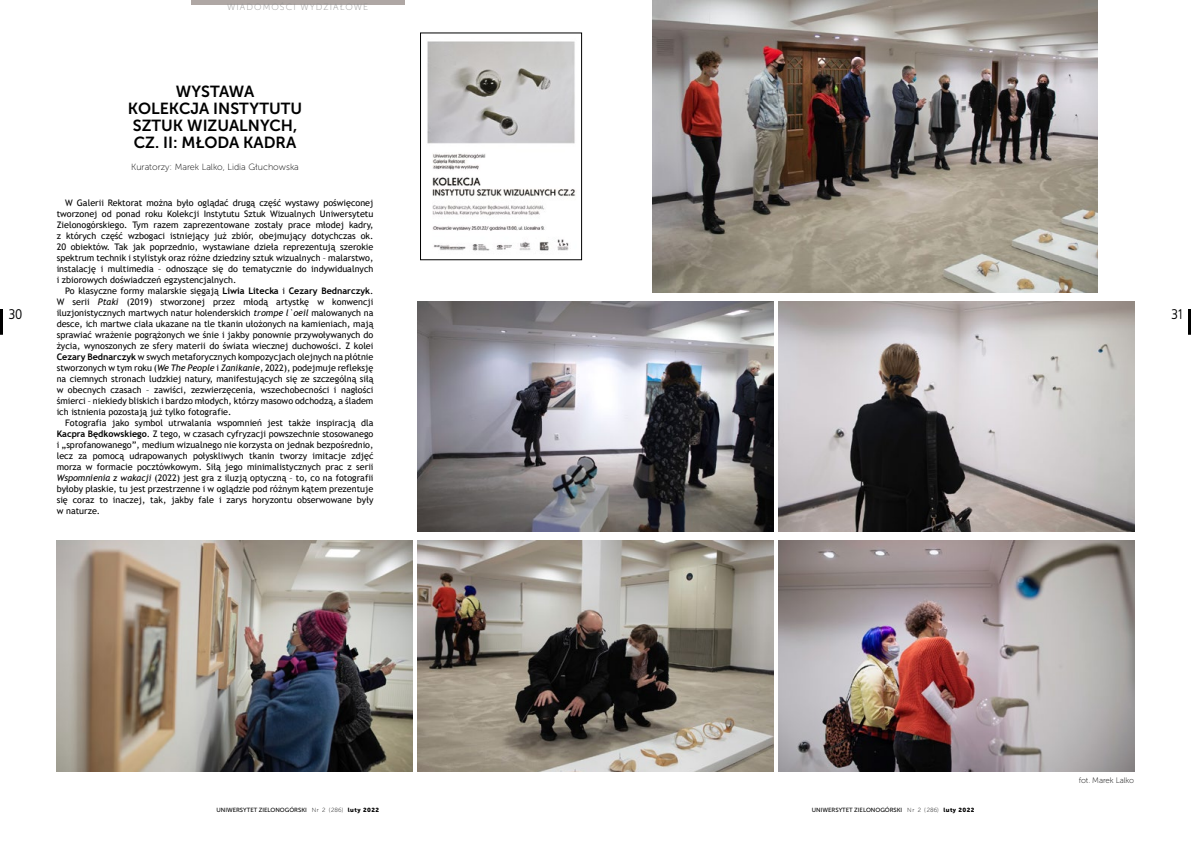
<style>
.page{position:relative;width:1191px;height:842px;background:#fff}
.page>*{position:absolute;margin:0;border:0;box-sizing:border-box;transform-origin:0 0}
.t1{font:16px/17px "Museo Sans 700";color:#000;text-align:center}
.t2{font:14px "EFN Bureau OT";color:#000}
.t3{font:9px/11px "Trebuchet MS";color:#000;text-align:justify}
.t4{font:9px "Museo Sans 100";color:#000}
.t5{font:9px "Museo Sans 100";letter-spacing:.12em;color:#929292}
.t6{font:8px "Museo Sans 100";letter-spacing:-.01em;color:#000}
.t7{font:6px "Museo Sans 500";letter-spacing:-.005em;color:#000}
.s1{font-weight:700}
.s2{font-style:italic}
.s3{font-family:"Museo Sans 100"}
.s4{font-family:"Museo Sans 900"}
</style>
<div class="page">
<hr style="left:0;top:309px;width:3px;height:25px;background:#000">
<hr style="left:1188px;top:309px;width:3px;height:25px;background:#000">
<div style="left:191px;top:0;width:213px;height:5px;background:#afa7a4"></div>
<img style="left:427px;top:41px;width:149px;height:210px">
<div style="left:420px;top:33px;width:162px;height:227px;border:1px solid #000"></div>
<img style="left:778px;top:540px;width:356px;height:231px">
<img style="left:778px;top:301px;width:356px;height:231px">
<img style="left:418px;top:540px;width:355px;height:231px">
<img style="left:418px;top:301px;width:355px;height:231px">
<img style="left:57px;top:540px;width:355px;height:231px">
<img style="left:652px;top:0;width:445px;height:293px">
<p class="t5" style="left:227px;top:2px;width:143px">WIADOMOŚCI WYDZIAŁOWE</p>
<h1 class="t1" style="left:128px;top:83px;width:176px">WYSTAWA<br>KOLEKCJA INSTYTUTU<br>SZTUK WIZUALNYCH,<br>CZ. II: MŁODA KADRA</h1>
<p class="t4" style="left:131px;top:162px;width:169px">Kuratorzy: Marek Lalko, Lidia Głuchowska</p>
<p class="t3" style="left:57px;top:197px;width:318px;text-indent:9px">W Galerii Rektorat można było oglądać drugą część wystawy poświęconej tworzonej od ponad roku Kolekcji Instytutu Sztuk Wizualnych Uniwersytetu Zielonogórskiego. Tym razem zaprezentowane zostały prace młodej kadry, z których część wzbogaci istniejący już zbiór, obejmujący dotychczas ok.<br>20 obiektów. Tak jak poprzednio, wystawiane dzieła reprezentują szerokie spektrum technik i stylistyk oraz różne dziedziny sztuk wizualnych – malarstwo, instalację i multimedia – odnoszące się do tematycznie do indywidualnych i zbiorowych doświadczeń egzystencjalnych.</p>
<p class="t3" style="left:57px;top:285px;width:318px;text-indent:9px">Po klasyczne formy malarskie sięgają <span class="s1">Liwia Litecka</span> i <span class="s1">Cezary Bednarczyk</span>.<br>W serii <span class="s2">Ptaki</span> (2019) stworzonej przez młodą artystkę w konwencji iluzjonistycznych martwych natur holenderskich <span class="s2">trompe l`oeil</span> malowanych na desce, ich martwe ciała ukazane na tle tkanin ułożonych na kamieniach, mają sprawiać wrażenie pogrążonych we śnie i jakby ponownie przywoływanych do życia, wynoszonych ze sfery materii do świata wiecznej duchowości. Z kolei <span class="s1">Cezary Bednarczyk</span> w swych metaforycznych kompozycjach olejnych na płótnie stworzonych w tym roku (<span class="s2">We The People</span> i <span class="s2">Zanikanie</span>, 2022), podejmuje refleksję na ciemnych stronach ludzkiej natury, manifestujących się ze szczególną siłą w obecnych czasach – zawiści, zezwierzęcenia, wszechobecności i nagłości śmierci – niekiedy bliskich i bardzo młodych, którzy masowo odchodzą, a śladem ich istnienia pozostają już tylko fotografie.</p>
<p class="t3" style="left:57px;top:417px;width:318px;text-indent:9px">Fotografia jako symbol utrwalania wspomnień jest także inspiracją dla <span class="s1">Kacpra Będkowskiego</span>. Z tego, w czasach cyfryzacji powszechnie stosowanego i „sprofanowanego”, medium wizualnego nie korzysta on jednak bezpośrednio, lecz za pomocą udrapowanych połyskliwych tkanin tworzy imitacje zdjęć morza w formacie pocztówkowym. Siłą jego minimalistycznych prac z serii <span class="s2">Wspomnienia z wakacji</span> (2022) jest gra z iluzją optyczną – to, co na fotografii byłoby płaskie, tu jest przestrzenne i w oglądzie pod różnym kątem prezentuje się coraz to inaczej, tak, jakby fale i zarys horyzontu obserwowane były w naturze.</p>
<h2 class="t2" style="left:9px;top:306px;width:15px">30</h2>
<h2 class="t2" style="left:1171px;top:306px;width:12px">31</h2>
<p class="t7" style="left:216px;top:807px;width:164px">UNIWERSYTET ZIELONOGÓRSKI <span class="s3">Nr 2 (286)</span> <span class="s4">luty 2022</span></p>
<p class="t7" style="left:812px;top:807px;width:164px">UNIWERSYTET ZIELONOGÓRSKI <span class="s3">Nr 2 (286)</span> <span class="s4">luty 2022</span></p>
<p class="t6" style="left:1078px;top:775px;width:57px">fot. Marek Lalko</p>
</div>
